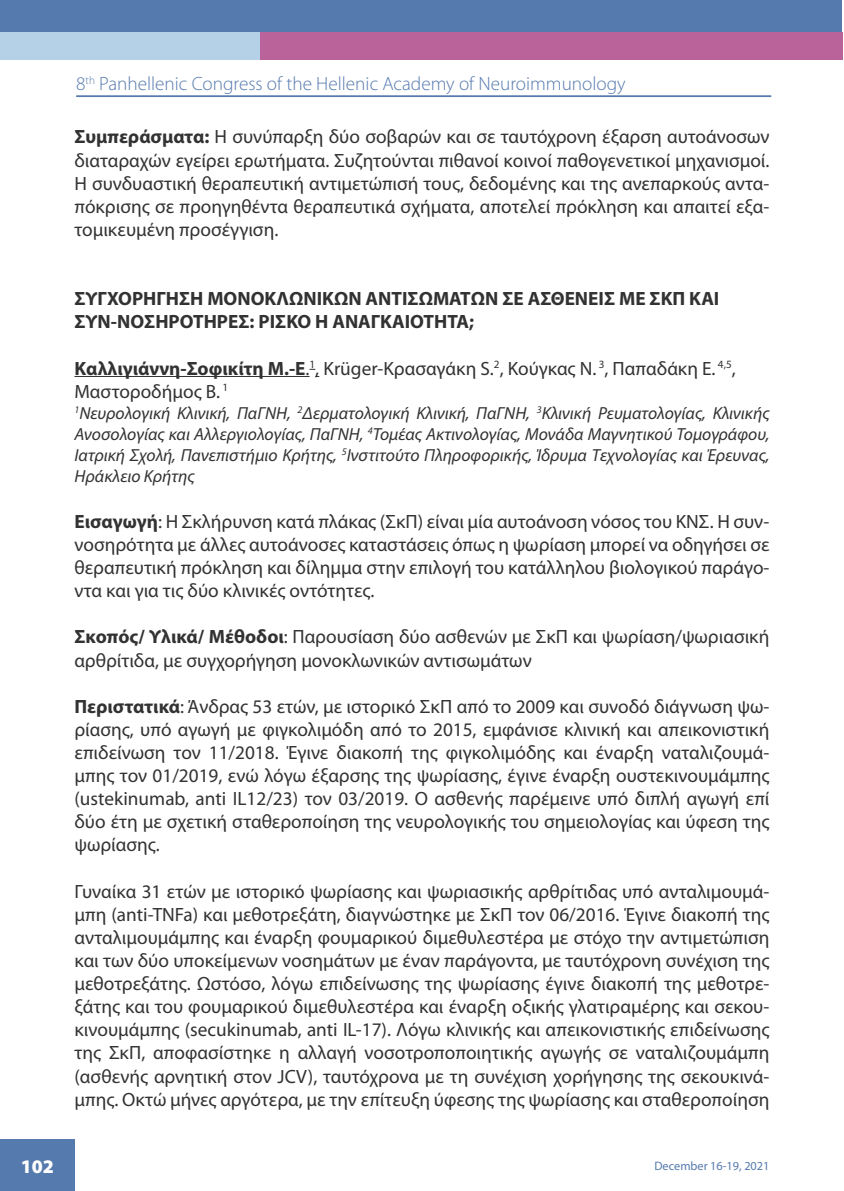
<style>
.page{position:relative;width:844px;height:1191px;background:#fff}
.page>*{position:absolute;margin:0;border:0;box-sizing:border-box;transform-origin:0 0}
.t1{font:19.25px/23.1px "Myriad Pro";color:#323232;text-align:justify}
.t2{font:700 19.25px/23.1px "Myriad Pro";color:#323232}
.t3{font:300 19.25px "Myriad Pro";color:#557aae}
.t4{font:900 19.25px "Myriad Pro";color:#fff}
.t5{font:italic 17.5px/21px "Myriad Pro";color:#323232;text-align:justify}
.t6{font:12.25px "Myriad Pro";color:#557aae}
.s1{font-weight:700}
</style>
<div class="page">
<div style="left:0;top:1139px;width:74px;height:52px;background:#557aae"></div>
<div style="left:0;top:0;width:842px;height:50px;background:#557aae"></div>
<hr style="left:76px;top:95px;width:695px;height:2px;background:#557aae">
<div style="left:162px;top:32px;width:680px;height:28px;background:#ba639b"></div>
<div style="left:0;top:32px;width:260px;height:28px;background:#b4d1e8"></div>
<hr style="left:74px;top:376px;width:235px;height:1px;background:#323232">
<p class="t4" style="left:21px;top:1153px;width:35px">102</p>
<p class="t3" style="left:76px;top:72px;width:551px">8<sup>th</sup> Panhellenic Congress of the Hellenic Academy of Neuroimmunology</p>
<p class="t1" style="left:74px;top:125px;width:696px"><span class="s1">Συμπεράσματα:</span> Η συνύπαρξη δύο σοβαρών και σε ταυτόχρονη έξαρση αυτοάνοσων διαταραχών εγείρει ερωτήματα. Συζητούνται πιθανοί κοινοί παθογενετικοί μηχανισμοί.<br>Η συνδυαστική θεραπευτική αντιμετώπισή τους, δεδομένης και της ανεπαρκούς αντα&shy;πόκρισης σε προηγηθέντα θεραπευτικά σχήματα, αποτελεί πρόκληση και απαιτεί εξα&shy;τομικευμένη προσέγγιση.</p>
<p class="t2" style="left:74px;top:286px;width:646px">ΣΥΓΧΟΡΗΓΗΣΗ ΜΟΝΟΚΛΩΝΙΚΩΝ ΑΝΤΙΣΩΜΑΤΩΝ ΣΕ ΑΣΘΕΝΕΙΣ ΜΕ ΣΚΠ ΚΑΙ<br>ΣΥΝ-ΝΟΣΗΡΟΤΗΡΕΣ: ΡΙΣΚΟ Η ΑΝΑΓΚΑΙΟΤΗΤΑ;</p>
<p class="t1" style="left:74px;top:356px;width:662px"><span class="s1">Καλλιγιάννη-Σοφικίτη Μ.-Ε</span>.<sup>1</sup>, Krüger-Κρασαγάκη S.<sup>2</sup>, Κούγκας Ν. <sup>3</sup>, Παπαδάκη Ε. <sup>4,5</sup>,<br>Μαστοροδήμος Β. <sup>1</sup></p>
<p class="t5" style="left:74px;top:402px;width:696px"><sup>1</sup>Νευρολογική Κλινική, ΠαΓΝΗ, <sup>2</sup>Δερματολογική Κλινική, ΠαΓΝΗ, <sup>3</sup>Κλινική Ρευματολογίας, Κλινικής Ανοσολογίας και Αλλεργιολογίας, ΠαΓΝΗ, <sup>4</sup>Τομέας Ακτινολογίας, Μονάδα Μαγνητικού Τομογράφου, Ιατρική Σχολή, Πανεπιστήμιο Κρήτης, <sup>5</sup>Ινστιτούτο Πληροφορικής, Ίδρυμα Τεχνολογίας και Έρευνας, Ηράκλειο Κρήτης</p>
<p class="t1" style="left:74px;top:509px;width:696px"><span class="s1">Εισαγωγή</span>: Η Σκλήρυνση κατά πλάκας (ΣκΠ) είναι μία αυτοάνοση νόσος του ΚΝΣ. Η συν&shy;νοσηρότητα με άλλες αυτοάνοσες καταστάσεις όπως η ψωρίαση μπορεί να οδηγήσει σε θεραπευτική πρόκληση και δίλημμα στην επιλογή του κατάλληλου βιολογικού παράγο&shy;ντα και για τις δύο κλινικές οντότητες.</p>
<p class="t1" style="left:74px;top:625px;width:696px"><span class="s1">Σκοπός/ Υλικά/ Μέθοδοι</span>: Παρουσίαση δύο ασθενών με ΣκΠ και ψωρίαση/ψωριασική αρθρίτιδα, με συγχορήγηση μονοκλωνικών αντισωμάτων</p>
<p class="t1" style="left:74px;top:694px;width:696px"><span class="s1">Περιστατικά</span>: Άνδρας 53 ετών, με ιστορικό ΣκΠ από το 2009 και συνοδό διάγνωση ψω&shy;ρίασης, υπό αγωγή με φιγκολιμόδη από το 2015, εμφάνισε κλινική και απεικονιστική επιδείνωση τον 11/2018. Έγινε διακοπή της φιγκολιμόδης και έναρξη ναταλιζουμά&shy;μπης τον 01/2019, ενώ λόγω έξαρσης της ψωρίασης, έγινε έναρξη ουστεκινουμάμπης (ustekinumab, anti IL12/23) τον 03/2019. Ο ασθενής παρέμεινε υπό διπλή αγωγή επί δύο έτη με σχετική σταθεροποίηση της νευρολογικής του σημειολογίας και ύφεση της ψωρίασης.</p>
<p class="t1" style="left:74px;top:879px;width:696px">Γυναίκα 31 ετών με ιστορικό ψωρίασης και ψωριασικής αρθρίτιδας υπό ανταλιμουμά&shy;μπη (anti-TNFa) και μεθοτρεξάτη, διαγνώστηκε με ΣκΠ τον 06/2016. Έγινε διακοπή της ανταλιμουμάμπης και έναρξη φουμαρικού διμεθυλεστέρα με στόχο την αντιμετώπιση και των δύο υποκείμενων νοσημάτων με έναν παράγοντα, με ταυτόχρονη συνέχιση της μεθοτρεξάτης. Ωστόσο, λόγω επιδείνωσης της ψωρίασης έγινε διακοπή της μεθοτρε&shy;ξάτης και του φουμαρικού διμεθυλεστέρα και έναρξη οξικής γλατιραμέρης και σεκου&shy;κινουμάμπης (secukinumab, anti IL-17). Λόγω κλινικής και απεικονιστικής επιδείνωσης της ΣκΠ, αποφασίστηκε η αλλαγή νοσοτροποποιητικής αγωγής σε ναταλιζουμάμπη (ασθενής αρνητική στον JCV), ταυτόχρονα με τη συνέχιση χορήγησης της σεκουκινά&shy;μπης. Οκτώ μήνες αργότερα, με την επίτευξη ύφεσης της ψωρίασης και σταθεροποίηση</p>
<p class="t6" style="left:654px;top:1158px;width:116px">December 16-19, 2021</p>
</div>
